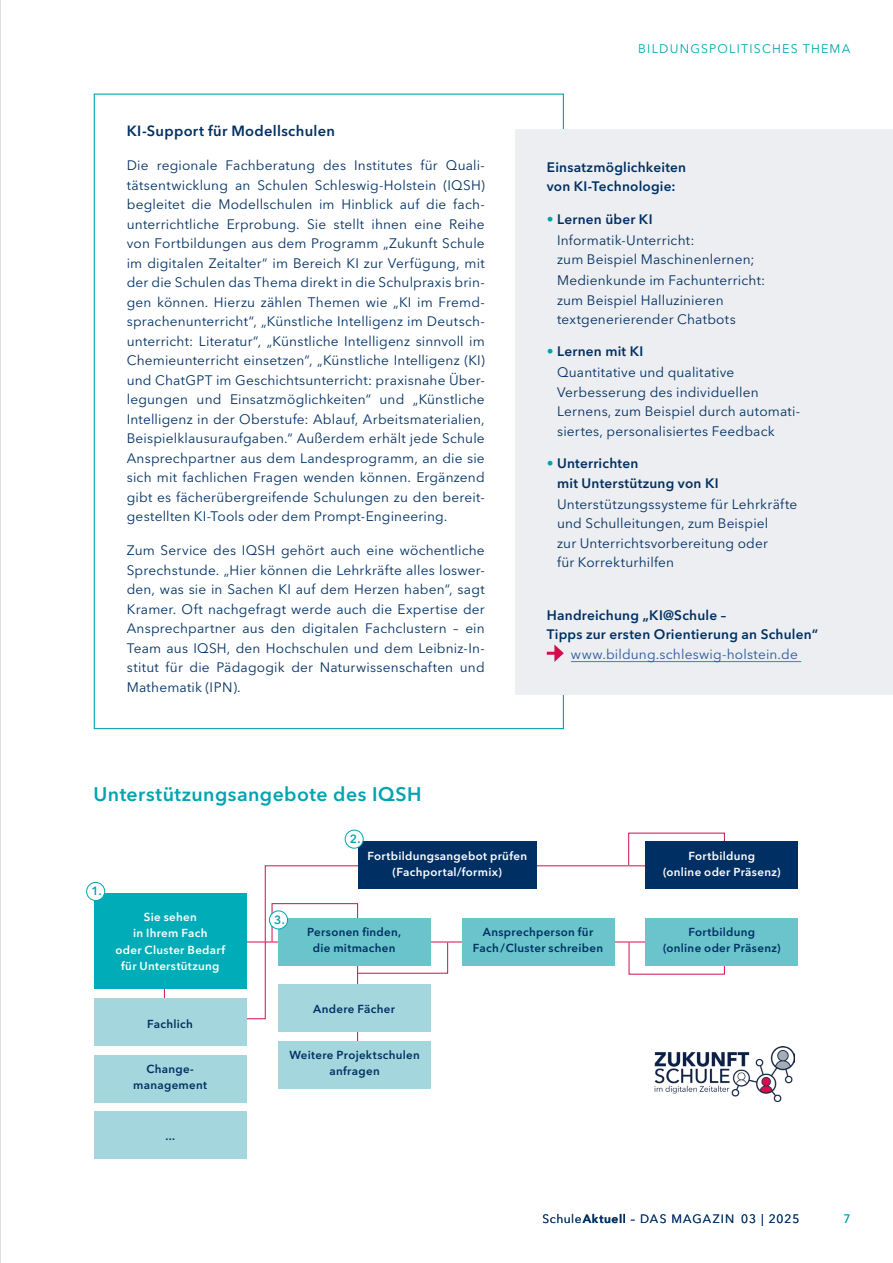
<style>
.page{position:relative;width:893px;height:1263px;background:#fff}
.page>*{position:absolute;margin:0;border:0;box-sizing:border-box;transform-origin:0 0}
.t1{font:600 19.5px "Avenir Next LT Pro";letter-spacing:.02em;color:#00a4af}
.t2{font:600 14.7px "Avenir Next LT Pro";letter-spacing:.02em;color:#003063}
.t3{font:13.65px/19.5px "Avenir Next LT Pro";letter-spacing:.01em;color:#003063}
.t4{font:600 13.65px/19.5px "Avenir Next LT Pro";letter-spacing:.015em;color:#003063}
.t5{font:13.65px "Avenir Next LT Pro";letter-spacing:.015em;color:#275b9b}
.t6{font:12.45px "Avenir Next LT Pro";letter-spacing:.1em;color:#00a4af}
.t7{font:12px "Avenir Next LT Pro";letter-spacing:.08em;color:#003063}
.t8{font:12px "Avenir Next LT Pro";color:#00a4af}
.t9{font:600 11.85px "Avenir Next LT Pro";color:#00a4af}
.t10{font:600 11.55px/16.5px "Avenir Next LT Pro";letter-spacing:.025em;color:#003063;text-align:center}
.t11{font:600 11.55px/16.5px "Avenir Next LT Pro";letter-spacing:.025em;color:#fff;text-align:center}
.s1{color:#00a4af}
.s2{font-weight:600}
.s3{font-weight:400;color:#00a4af}
</style>
<div class="page">
<hr style="left:0;top:0;width:1px;height:1263px;background:#929292">
<div style="left:94px;top:94px;width:470px;height:635px;background:#fff;border:1px solid #00a4af"></div>
<div style="left:516px;top:129px;width:377px;height:566px;background:#eceef1"></div>
<hr style="left:571px;top:661px;width:230px;height:1px;background:#00a4af">
<svg style="left:547px;top:644px;width:17px;height:18px"></svg>
<img style="left:654px;top:1046px;width:141px;height:56px">
<div style="left:94px;top:1055px;width:153px;height:47px;background:#a3d7dd"></div>
<div style="left:278px;top:1041px;width:153px;height:47px;background:#a3d7dd"></div>
<div style="left:645px;top:918px;width:153px;height:47px;background:#6ac4cc"></div>
<div style="left:94px;top:1111px;width:153px;height:48px;background:#a3d7dd"></div>
<div style="left:94px;top:999px;width:153px;height:47px;background:#a3d7dd"></div>
<div style="left:94px;top:893px;width:153px;height:95px;background:#00acb7"></div>
<svg style="left:163px;top:832px;width:562px;height:222px"></svg>
<div style="left:358px;top:841px;width:178px;height:48px;background:#003063"></div>
<div style="left:645px;top:841px;width:153px;height:48px;background:#003063"></div>
<div style="left:87px;top:882px;width:18px;height:18px;background:#fff;border-radius:50%"></div>
<div style="left:86px;top:882px;width:19px;height:19px;border:1px solid #00a4af;border-radius:50%"></div>
<div style="left:345px;top:830px;width:18px;height:18px;background:#fff;border-radius:50%"></div>
<div style="left:345px;top:830px;width:19px;height:19px;border:1px solid #00a4af;border-radius:50%"></div>
<div style="left:269px;top:911px;width:19px;height:18px;background:#fff;border-radius:50%"></div>
<div style="left:269px;top:910px;width:19px;height:19px;border:1px solid #00a4af;border-radius:50%"></div>
<h2 class="t2" style="left:127px;top:122px;width:210px">KI-Support für Modellschulen</h2>
<p class="t3" style="left:127px;top:155px;width:359px;text-align:justify">Die regionale Fachberatung des Institutes für Quali&shy;tätsentwicklung an Schulen Schleswig-Holstein (IQSH) begleitet die Modellschulen im Hinblick auf die fach&shy;unterrichtliche Erprobung. Sie stellt ihnen eine Reihe von Fortbildungen aus dem Programm „Zukunft Schule im digitalen Zeitalter“ im Bereich KI zur Verfügung, mit der die Schulen das Thema direkt in die Schulpraxis brin&shy;gen können. Hierzu zählen Themen wie „KI im Fremd&shy;sprachenunterricht“, „Künstliche Intelligenz im Deutsch&shy;unterricht: Literatur“, „Künstliche Intelligenz sinnvoll im Chemieunterricht einsetzen“, „Künstliche Intelligenz (KI) und ChatGPT im Geschichtsunterricht: praxisnahe Über&shy;legungen und Einsatzmöglichkeiten“ und „Künstliche Intelligenz in der Oberstufe: Ablauf, Arbeitsmaterialien, Beispielklausuraufgaben.“ Außerdem erhält jede Schule Ansprechpartner aus dem Landesprogramm, an die sie sich mit fachlichen Fragen wenden können. Ergänzend gibt es fächerübergreifende Schulungen zu den bereit&shy;gestellten KI-Tools oder dem Prompt-Engineering.</p>
<p class="t3" style="left:127px;top:541px;width:359px;text-align:justify">Zum Service des IQSH gehört auch eine wöchentliche Sprechstunde. „Hier können die Lehrkräfte alles loswer&shy;den, was sie in Sachen KI auf dem Herzen haben“, sagt Kramer. Oft nachgefragt werde auch die Expertise der Ansprechpartner aus den digitalen Fachclustern – ein Team aus IQSH, den Hochschulen und dem Leibniz-In&shy;stitut für die Pädagogik der Naturwissenschaften und Mathematik (IPN).</p>
<h1 class="t1" style="left:94px;top:782px;width:329px">Unterstützungsangebote des IQSH</h1>
<p class="t9" style="left:350px;top:832px;width:12px">2.</p>
<p class="t6" style="left:638px;top:41px;width:214px">BILDUNGSPOLITISCHES THEMA</p>
<p class="t4" style="left:547px;top:157px;width:141px">Einsatzmöglichkeiten von KI-Technologie:</p>
<p class="t3" style="left:557px;top:208px;width:139px;line-height:21px;text-indent:-10px"><span class="s1">•</span> <span class="s2">Lernen über KI<br></span>Informatik-Unterricht:</p>
<p class="t3" style="left:557px;top:249px;width:210px;line-height:21px">zum Beispiel Maschinenlernen;<br>Medienkunde im Fachunterricht:</p>
<p class="t3" style="left:557px;top:290px;width:180px">zum Beispiel Halluzinieren textgenerierender Chatbots</p>
<p class="t3" style="left:557px;top:341px;width:179px;line-height:21px;text-indent:-10px"><span class="s1">•</span> <span class="s2">Lernen mit KI<br></span>Quantitative und qualitative</p>
<p class="t3" style="left:557px;top:382px;width:245px">Verbesserung des individuellen<br>Lernens, zum Beispiel durch automati&shy;siertes, personalisiertes Feedback</p>
<p class="t4" style="left:557px;top:453px;width:163px;text-indent:-10px"><span class="s3">•</span> Unterrichten<br>mit Unterstützung von KI</p>
<p class="t3" style="left:557px;top:494px;width:242px">Unterstützungssysteme für Lehrkräfte und Schulleitungen, zum Beispiel<br>zur Unterrichtsvorbereitung oder<br>für Korrekturhilfen</p>
<p class="t4" style="left:547px;top:605px;width:181px">Handreichung „KI@Schule –</p>
<p class="t4" style="left:547px;top:624px;width:273px">Tipps zur ersten Orientierung an Schulen“</p>
<p class="t5" style="left:571px;top:646px;width:228px">www.bildung.schleswig-holstein.de</p>
<p class="t9" style="left:92px;top:884px;width:12px">1.</p>
<p class="t11" style="left:115px;top:908px;width:111px">Sie sehen<br>in Ihrem Fach<br>oder Cluster Bedarf für Unterstützung</p>
<p class="t10" style="left:147px;top:1015px;width:47px">Fachlich</p>
<p class="t10" style="left:133px;top:1061px;width:75px">Change&shy;management</p>
<p class="t10" style="left:166px;top:1128px;width:11px">...</p>
<p class="t9" style="left:274px;top:912px;width:12px">3.</p>
<p class="t11" style="left:367px;top:847px;width:161px">Fortbildungsangebot prüfen (Fachportal/formix)</p>
<p class="t11" style="left:663px;top:847px;width:119px">Fortbildung<br>(online oder Präsenz)</p>
<p class="t10" style="left:307px;top:923px;width:95px">Personen finden, die mitmachen</p>
<p class="t10" style="left:313px;top:1001px;width:83px">Andere Fächer</p>
<p class="t10" style="left:473px;top:923px;width:132px">Ansprechperson für<br>Fach/Cluster schreiben</p>
<p class="t10" style="left:663px;top:923px;width:119px">Fortbildung<br>(online oder Präsenz)</p>
<p class="t10" style="left:289px;top:1046px;width:132px">Weitere Projektschulen anfragen</p>
<p class="t7" style="left:542px;top:1211px;width:259px">Schule<span class="s2">Aktuell</span> – DAS MAGAZIN 03 | 2025</p>
<p class="t8" style="left:843px;top:1211px;width:8px">7</p>
</div>
